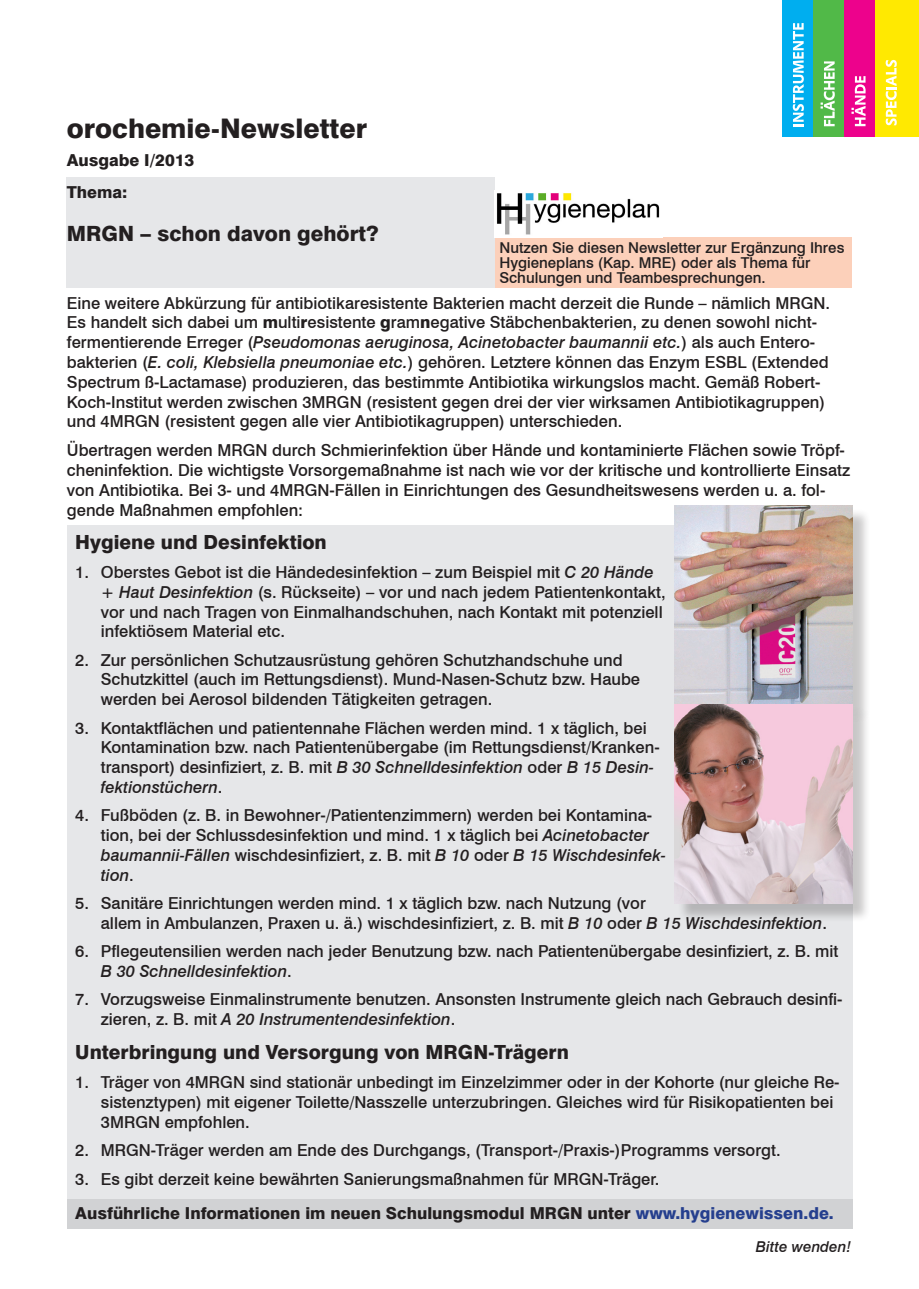
<style>
.page{position:relative;width:919px;height:1289px;background:#fff}
.page>*{position:absolute;margin:0;border:0;box-sizing:border-box;transform-origin:0 0}
.t1{font:800 27px "Swiss 721 BT";color:#231f20}
.t2{font:800 21px "Swiss 721 BT";color:#231f20}
.t3{font:800 19.5px "Swiss 721 BT";color:#231f20}
.t4{font:500 16.5px/19.8px "Swiss 721 BT";color:#231f20}
.t5{font:800 16.5px/32.1px "Swiss 721 BT";color:#231f20}
.t6{font:500 15px/15px "Swiss 721 BT";color:#231f20}
.t7{font:italic 500 15px "Swiss 721 BT";color:#231f20}
.s1{font-weight:800}
.s2{font-style:italic}
.s3{color:#253f8e}
</style>
<div class="page">
<div style="left:67px;top:177px;width:428px;height:111px;background:#e6e7e9"></div>
<div style="left:495px;top:237px;width:356px;height:50px;background:#fcd0ba"></div>
<div style="left:782px;top:0;width:31px;height:136px;background:#00aeef"></div>
<svg style="left:792px;top:23px;width:11px;height:103px"></svg>
<div style="left:813px;top:0;width:31px;height:136px;background:#51b948"></div>
<svg style="left:820px;top:61px;width:14px;height:65px"></svg>
<div style="left:844px;top:0;width:31px;height:136px;background:#ed028c"></div>
<svg style="left:851px;top:76px;width:14px;height:50px"></svg>
<div style="left:875px;top:0;width:43px;height:136px;background:#ffe901"></div>
<svg style="left:885px;top:60px;width:11px;height:65px"></svg>
<img style="left:494px;top:190px;width:166px;height:47px">
<div style="left:67px;top:1197px;width:785px;height:31px;background:#d1d2d4"></div>
<div style="left:67px;top:1036px;width:785px;height:162px;background:#e6e7e9"></div>
<div style="left:67px;top:525px;width:785px;height:511px;background:#e6e7e9"></div>
<div style="left:677px;top:508px;width:193px;height:214px;background:#231f20;opacity:.25"></div>
<img style="left:674px;top:506px;width:178px;height:395px">
<div style="left:677px;top:706px;width:193px;height:216px;background:#231f20;opacity:.25"></div>
<h1 class="t1" style="left:67px;top:112px;width:302px">orochemie-Newsletter</h1>
<p class="t5" style="left:67px;top:144px;width:129px">Ausgabe I/2013<br>Thema:</p>
<p class="t2" style="left:67px;top:220px;width:313px">MRGN – schon davon gehört?</p>
<p class="t6" style="left:499px;top:240px;width:346px">Nutzen Sie diesen Newsletter zur Ergänzung Ihres<br>Hygieneplans (Kap. MRE) oder als Thema für<br>Schulungen und Teambesprechungen.</p>
<p class="t4" style="left:67px;top:293px;width:764px">Eine weitere Abkürzung für antibiotikaresistente Bakterien macht derzeit die Runde – nämlich MRGN.<br>Es handelt sich dabei um <span class="s1">m</span>ulti<span class="s1">r</span>esistente <span class="s1">g</span>ram<span class="s1">n</span>egative Stäbchenbakterien, zu denen sowohl nicht&shy;fermentierende Erreger (<span class="s2">Pseudomonas aeruginosa, Acinetobacter baumannii etc.</span>) als auch Entero&shy;bakterien (<span class="s2">E. coli, Klebsiella pneumoniae etc.</span>) gehören. Letztere können das Enzym ESBL (Extended Spectrum ß-Lactamase) produzieren, das bestimmte Antibiotika wirkungslos macht. Gemäß Robert-Koch-Institut werden zwischen 3MRGN (resistent gegen drei der vier wirksamen Antibiotikagruppen) und 4MRGN (resistent gegen alle vier Antibiotikagruppen) unterschieden.</p>
<p class="t4" style="left:67px;top:440px;width:784px">Übertragen werden MRGN durch Schmierinfektion über Hände und kontaminierte Flächen sowie Tröpf&shy;cheninfektion. Die wichtigste Vorsorgemaßnahme ist nach wie vor der kritische und kontrollierte Einsatz von Antibiotika. Bei 3- und 4MRGN-Fällen in Einrichtungen des Gesundheitswesens werden u. a. fol&shy;gende Maßnahmen empfohlen:</p>
<p class="t3" style="left:75px;top:530px;width:253px">Hygiene und Desinfektion</p>
<p class="t4" style="left:101px;top:562px;width:566px;text-indent:-26px">1. Oberstes Gebot ist die Händedesinfektion – zum Beispiel mit <span class="s2">C 20 Hände + Haut Desinfektion</span> (s. Rückseite) – vor und nach jedem Patientenkontakt, vor und nach Tragen von Einmalhandschuhen, nach Kontakt mit potenziell infektiösem Material etc.</p>
<p class="t4" style="left:101px;top:649px;width:540px;text-indent:-26px">2. Zur persönlichen Schutzausrüstung gehören Schutzhandschuhe und<br>Schutzkittel (auch im Rettungsdienst). Mund-Nasen-Schutz bzw. Haube werden bei Aerosol bildenden Tätigkeiten getragen.</p>
<p class="t4" style="left:101px;top:717px;width:560px;text-indent:-26px">3. Kontaktflächen und patientennahe Flächen werden mind. 1 x täglich, bei Kontamination bzw. nach Patientenübergabe (im Rettungsdienst/Kranken&shy;transport) desinfiziert, z. B. mit <span class="s2">B 30 Schnelldesinfektion</span> oder <span class="s2">B 15 Desin&shy;fektionstüchern</span>.</p>
<p class="t4" style="left:101px;top:805px;width:566px;text-indent:-26px">4. Fußböden (z. B. in Bewohner-/Patientenzimmern) werden bei Kontamina&shy;tion, bei der Schlussdesinfektion und mind. 1 x täglich bei <span class="s2">Acinetobacter baumannii-Fällen</span> wischdesinfiziert, z. B. mit <span class="s2">B 10</span> oder <span class="s2">B 15 Wischdesinfek&shy;tion</span>.</p>
<p class="t4" style="left:101px;top:893px;width:727px;text-indent:-26px">5. Sanitäre Einrichtungen werden mind. 1 x täglich bzw. nach Nutzung (vor<br>allem in Ambulanzen, Praxen u. ä.) wischdesinfiziert, z. B. mit <span class="s2">B 10</span> oder <span class="s2">B 15 Wischdesinfektion</span>.</p>
<p class="t4" style="left:101px;top:941px;width:739px;text-indent:-26px">6. Pflegeutensilien werden nach jeder Benutzung bzw. nach Patientenübergabe desinfiziert, z. B. mit<br><span class="s2">B 30 Schnelldesinfektion</span>.</p>
<p class="t4" style="left:101px;top:989px;width:743px;text-indent:-26px">7. Vorzugsweise Einmalinstrumente benutzen. Ansonsten Instrumente gleich nach Gebrauch desinfi&shy;zieren, z. B. mit <span class="s2">A 20 Instrumentendesinfektion</span>.</p>
<p class="t3" style="left:75px;top:1040px;width:495px">Unterbringung und Versorgung von MRGN-Trägern</p>
<p class="t4" style="left:101px;top:1072px;width:740px;text-indent:-26px">1. Träger von 4MRGN sind stationär unbedingt im Einzelzimmer oder in der Kohorte (nur gleiche Re&shy;sistenztypen) mit eigener Toilette/Nasszelle unterzubringen. Gleiches wird für Risikopatienten bei<br>3MRGN empfohlen.</p>
<p class="t4" style="left:75px;top:1140px;width:706px">2. MRGN-Träger werden am Ende des Durchgangs, (Transport-/Praxis-)Programms versorgt.</p>
<p class="t4" style="left:75px;top:1168px;width:585px">3. Es gibt derzeit keine bewährten Sanierungsmaßnahmen für MRGN-Träger.</p>
<p class="t5" style="left:75px;top:1196px;width:760px">Ausführliche Informationen im neuen Schulungsmodul MRGN unter <span class="s3">www.hygienewissen.de.</span></p>
<p class="t7" style="left:756px;top:1237px;width:97px">Bitte wenden!</p>
</div>
